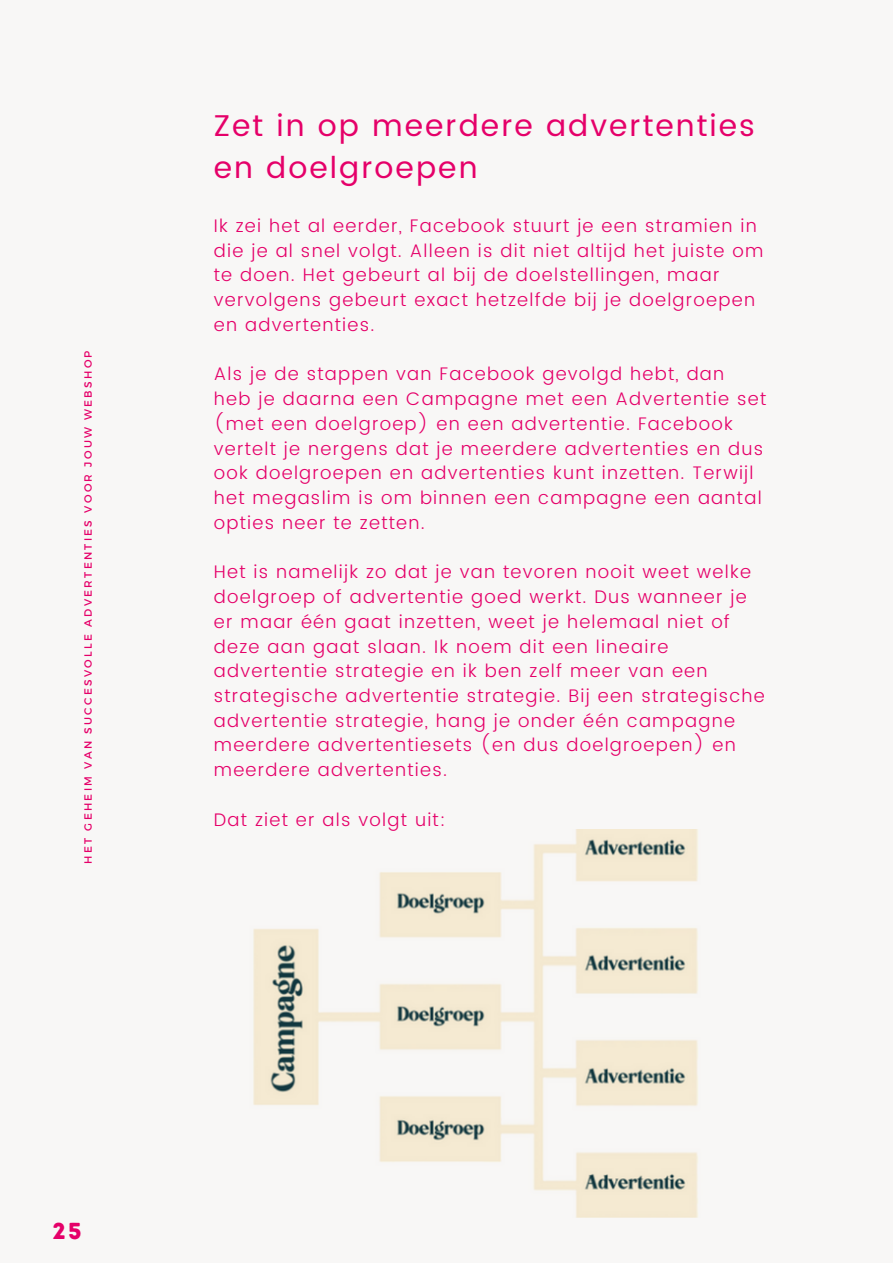
<style>
.page{position:relative;width:893px;height:1264px;background:#fff}
.page>*{position:absolute;margin:0;border:0;box-sizing:border-box;transform-origin:0 0}
.t1{font:30px/41.5px "Poppins";letter-spacing:.07em;color:#e50069}
.t2{font:23.1px "Intro Rust Base";color:#e50069}
.t3{font:300 18.15px/24.8px "Poppins";letter-spacing:.07em;color:#e50069}
.t4{font:10.5px "Montserrat";letter-spacing:.22em;color:#e50069}
</style>
<div class="page">
<div style="left:0;top:0;width:892px;height:1262px;background:#f8f7f6"></div>
<img style="left:253px;top:829px;width:445px;height:388px">
<p class="t4" style="left:81px;top:863px;width:514px;rotate:-90deg">HET GEHEIM VAN SUCCESVOLLE ADVERTENTIES VOOR JOUW WEBSHOP</p>
<p class="t1" style="left:214px;top:105px;width:542px">Zet in op meerdere advertenties en doelgroepen</p>
<p class="t3" style="left:214px;top:213px;width:551px">Ik zei het al eerder, Facebook stuurt je een stramien in die je al snel volgt. Alleen is dit niet altijd het juiste om te doen. Het gebeurt al bij de doelstellingen, maar vervolgens gebeurt exact hetzelfde bij je doelgroepen en advertenties.</p>
<p class="t3" style="left:214px;top:362px;width:554px">Als je de stappen van Facebook gevolgd hebt, dan<br>heb je daarna een Campagne met een Advertentie set (met een doelgroep) en een advertentie. Facebook vertelt je nergens dat je meerdere advertenties en dus ook doelgroepen en advertenties kunt inzetten. Terwijl het megaslim is om binnen een campagne een aantal opties neer te zetten.</p>
<p class="t3" style="left:214px;top:559px;width:552px">Het is namelijk zo dat je van tevoren nooit weet welke doelgroep of advertentie goed werkt. Dus wanneer je er maar één gaat inzetten, weet je helemaal niet of deze aan gaat slaan. Ik noem dit een lineaire advertentie strategie en ik ben zelf meer van een strategische advertentie strategie. Bij een strategische advertentie strategie, hang je onder één campagne meerdere advertentiesets (en dus doelgroepen) en meerdere advertenties.</p>
<p class="t3" style="left:214px;top:807px;width:233px">Dat ziet er als volgt uit:</p>
<p class="t2" style="left:53px;top:1216px;width:31px">25</p>
</div>
